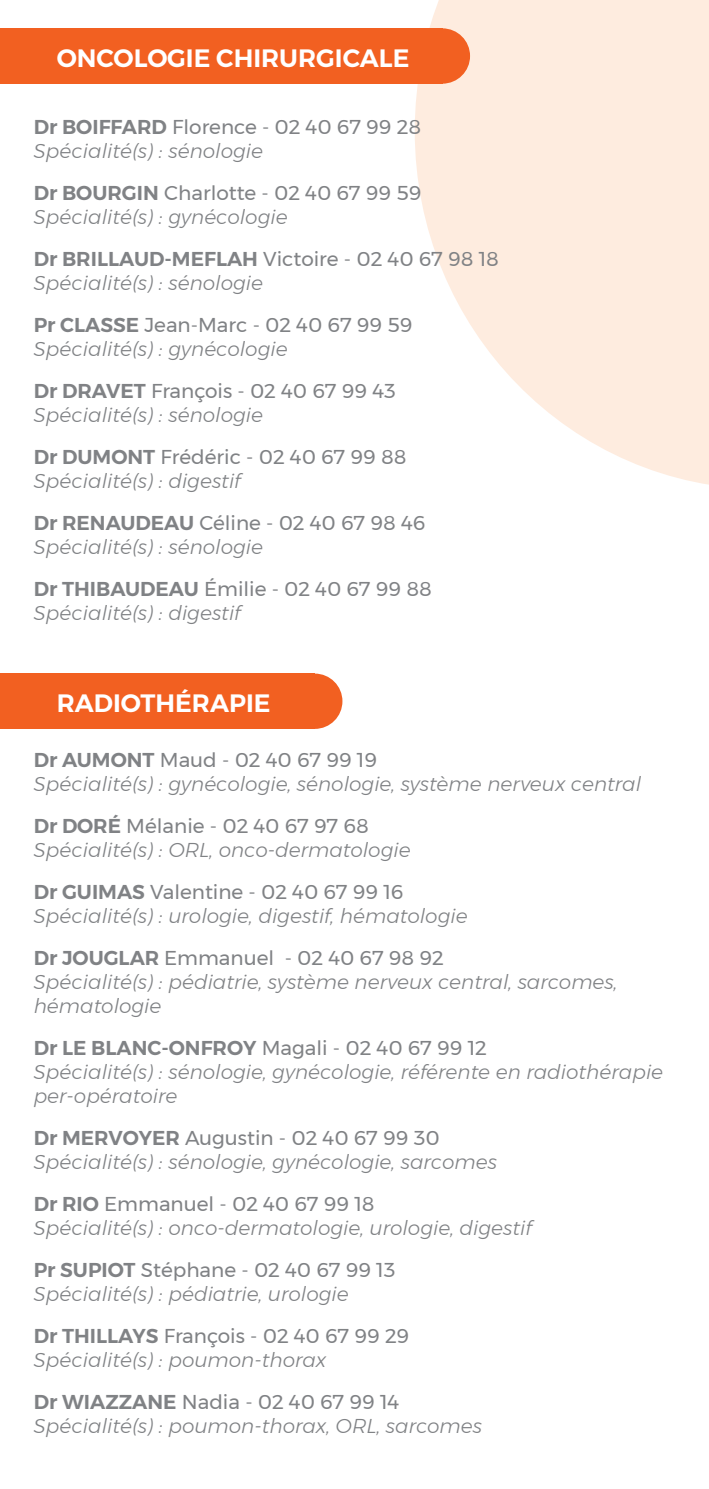
<style>
.page{position:relative;width:709px;height:1489px;background:#fff}
.page>*{position:absolute;margin:0;border:0;box-sizing:border-box;transform-origin:0 0}
.t1{font:600 25px "Montserrat";color:#fff}
.t2{font:italic 300 20px/24px "Montserrat";color:#808285}
.t3{font:20px "Montserrat";color:#808285}
.s1{font-weight:600;font-style:normal}
.s2{font-weight:400;font-style:normal}
.s3{font-weight:600}
</style>
<div class="page">
<svg style="left:415px;top:0;width:294px;height:485px;fill:#feecdf"></svg>
<div style="left:415px;top:28px;width:55px;height:56px;background:#f26021;border-radius:50%"></div>
<div style="left:0;top:28px;width:442px;height:56px;background:#f26021"></div>
<div style="left:287px;top:673px;width:55px;height:56px;background:#f26021;border-radius:50%"></div>
<div style="left:0;top:673px;width:315px;height:56px;background:#f26021"></div>
<p class="t1" style="left:57px;top:38px;width:354px">ONCOLOGIE CHIRURGICALE</p>
<p class="t2" style="left:34px;top:114px;width:389px"><span class="s1">Dr BOIFFARD</span> <span class="s2">Florence - 02 40 67 99 28<br></span>Spécialité(s) : sénologie</p>
<p class="t2" style="left:34px;top:180px;width:389px"><span class="s1">Dr BOURGIN</span> <span class="s2">Charlotte - 02 40 67 99 59<br></span>Spécialité(s) : gynécologie</p>
<p class="t3" style="left:34px;top:243px;width:467px"><span class="s3">Dr BRILLAUD-MEFLAH</span> Victoire - 02 40 67 98 18</p>
<p class="t2" style="left:34px;top:270px;width:231px">Spécialité(s) : sénologie</p>
<p class="t3" style="left:34px;top:309px;width:380px"><span class="s3">Pr CLASSE</span> Jean-Marc - 02 40 67 99 59</p>
<p class="t2" style="left:34px;top:336px;width:255px">Spécialité(s) : gynécologie</p>
<p class="t3" style="left:34px;top:375px;width:364px"><span class="s3">Dr DRAVET</span> François - 02 40 67 99 43</p>
<p class="t2" style="left:34px;top:402px;width:231px">Spécialité(s) : sénologie</p>
<p class="t3" style="left:34px;top:441px;width:374px"><span class="s3">Dr DUMONT</span> Frédéric - 02 40 67 99 88</p>
<p class="t2" style="left:34px;top:468px;width:208px">Spécialité(s) : digestif</p>
<p class="t3" style="left:34px;top:507px;width:393px"><span class="s3">Dr RENAUDEAU</span> Céline - 02 40 67 98 46</p>
<p class="t2" style="left:34px;top:534px;width:231px">Spécialité(s) : sénologie</p>
<p class="t3" style="left:34px;top:573px;width:400px"><span class="s3">Dr THIBAUDEAU</span> Émilie - 02 40 67 99 88</p>
<p class="t2" style="left:34px;top:600px;width:208px">Spécialité(s) : digestif</p>
<p class="t1" style="left:57px;top:683px;width:215px">RADIOTHÉRAPIE</p>
<p class="t3" style="left:34px;top:744px;width:345px"><span class="s3">Dr AUMONT</span> Maud - 02 40 67 99 19</p>
<p class="t2" style="left:34px;top:771px;width:609px">Spécialité(s) : gynécologie, sénologie, système nerveux central</p>
<p class="t3" style="left:34px;top:810px;width:337px"><span class="s3">Dr DORÉ</span> Mélanie - 02 40 67 97 68</p>
<p class="t2" style="left:34px;top:837px;width:378px">Spécialité(s) : ORL, onco-dermatologie</p>
<p class="t3" style="left:34px;top:876px;width:371px"><span class="s3">Dr GUIMAS</span> Valentine - 02 40 67 99 16</p>
<p class="t2" style="left:34px;top:903px;width:435px">Spécialité(s) : urologie, digestif, hématologie</p>
<p class="t3" style="left:34px;top:942px;width:411px"><span class="s3">Dr JOUGLAR</span> Emmanuel - 02 40 67 98 92</p>
<p class="t2" style="left:34px;top:969px;width:585px">Spécialité(s) : pédiatrie, système nerveux central, sarcomes, hématologie</p>
<p class="t3" style="left:34px;top:1032px;width:454px"><span class="s3">Dr LE BLANC-ONFROY</span> Magali - 02 40 67 99 12</p>
<p class="t2" style="left:34px;top:1059px;width:631px">Spécialité(s) : sénologie, gynécologie, référente en radiothérapie per-opératoire</p>
<p class="t3" style="left:34px;top:1122px;width:407px"><span class="s3">Dr MERVOYER</span> Augustin - 02 40 67 99 30</p>
<p class="t2" style="left:34px;top:1149px;width:465px">Spécialité(s) : sénologie, gynécologie, sarcomes</p>
<p class="t3" style="left:34px;top:1188px;width:342px"><span class="s3">Dr RIO</span> Emmanuel - 02 40 67 99 18</p>
<p class="t2" style="left:34px;top:1215px;width:499px">Spécialité(s) : onco-dermatologie, urologie, digestif</p>
<p class="t2" style="left:34px;top:1257px;width:363px"><span class="s1">Pr SUPIOT</span> <span class="s2">Stéphane - 02 40 67 99 13<br></span>Spécialité(s) : pédiatrie, urologie</p>
<p class="t3" style="left:34px;top:1320px;width:377px"><span class="s3">Dr THILLAYS</span> François - 02 40 67 99 29</p>
<p class="t2" style="left:34px;top:1347px;width:294px">Spécialité(s) : poumon-thorax</p>
<p class="t2" style="left:34px;top:1389px;width:450px"><span class="s1">Dr WIAZZANE</span> <span class="s2">Nadia - 02 40 67 99 14<br></span>Spécialité(s) : poumon-thorax, ORL, sarcomes</p>
</div>
